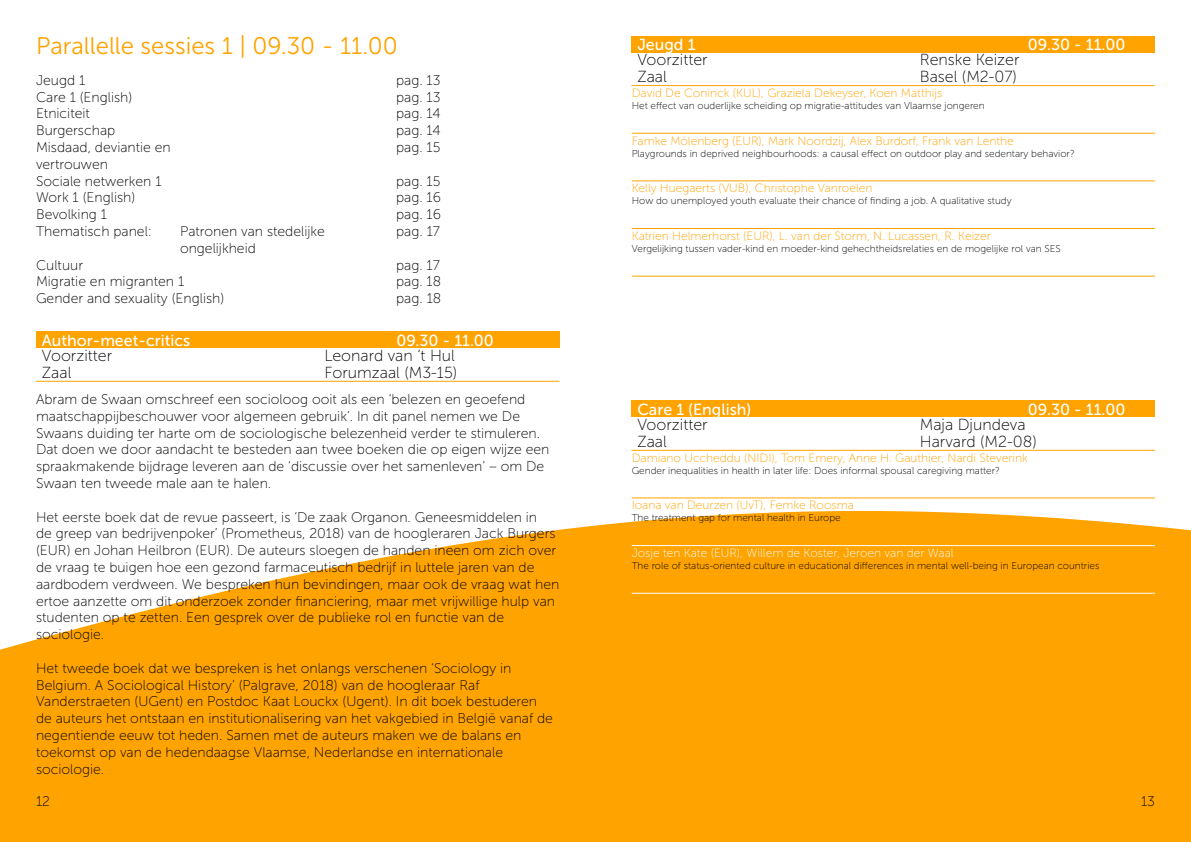
<style>
.page{position:relative;width:1191px;height:842px;background:#fff}
.page>*{position:absolute;margin:0;border:0;box-sizing:border-box;transform-origin:0 0}
.t1{font:24px "Museo Sans 300";color:#ffa300}
.t2{font:16px "Museo Sans 100";color:#000}
.t3{font:16px "Museo Sans 500";color:#fff}
.t4{font:14px/16.8px "Museo Sans 100";color:#000}
.t5{font:12px "Museo Sans 100";color:#ffa300}
.t6{font:12px "Museo Sans 100";color:#fff}
.t7{font:10px "Museo Sans 100";color:#000}
</style>
<div class="page">
<svg style="left:0;top:497px;width:1191px;height:345px;background:#ffb025"></svg>
<div style="left:631px;top:36px;width:524px;height:16px;background:#ffa300"></div>
<hr style="left:631px;top:133px;width:524px;height:1px;background:#ffa300">
<hr style="left:631px;top:85px;width:523px;height:1px;background:#ffa300">
<hr style="left:631px;top:180px;width:524px;height:1px;background:#ffa300">
<hr style="left:631px;top:228px;width:524px;height:1px;background:#ffa300">
<hr style="left:631px;top:276px;width:524px;height:1px;background:#ffa300">
<div style="left:631px;top:401px;width:524px;height:16px;background:#ffa300"></div>
<hr style="left:631px;top:498px;width:524px;height:1px;background:#ffa300">
<hr style="left:631px;top:450px;width:523px;height:1px;background:#ffa300">
<hr style="left:631px;top:545px;width:524px;height:1px;background:#fff">
<hr style="left:631px;top:593px;width:524px;height:1px;background:#fff">
<div style="left:36px;top:332px;width:523px;height:16px;background:#ffa300"></div>
<hr style="left:36px;top:381px;width:523px;height:1px;background:#ffa300">
<h1 class="t1" style="left:36px;top:33px;width:363px">Parallelle sessies 1 | 09.30 - 11.00</h1>
<p class="t4" style="left:36px;top:72px;width:51px">Jeugd 1</p>
<p class="t4" style="left:396px;top:72px;width:46px">pag. 13</p>
<p class="t4" style="left:36px;top:88px;width:98px">Care 1 (English)</p>
<p class="t4" style="left:396px;top:88px;width:46px">pag. 13</p>
<p class="t4" style="left:36px;top:105px;width:55px">Etniciteit</p>
<p class="t4" style="left:396px;top:105px;width:46px">pag. 14</p>
<p class="t4" style="left:36px;top:122px;width:81px">Burgerschap</p>
<p class="t4" style="left:396px;top:122px;width:46px">pag. 14</p>
<p class="t4" style="left:36px;top:139px;width:136px">Misdaad, deviantie en</p>
<p class="t4" style="left:396px;top:139px;width:46px">pag. 15</p>
<p class="t4" style="left:36px;top:156px;width:127px">vertrouwen<br>Sociale netwerken 1</p>
<p class="t4" style="left:396px;top:172px;width:46px">pag. 15</p>
<p class="t4" style="left:36px;top:189px;width:101px">Work 1 (English)</p>
<p class="t4" style="left:396px;top:189px;width:46px">pag. 16</p>
<p class="t4" style="left:36px;top:206px;width:72px">Bevolking 1</p>
<p class="t4" style="left:396px;top:206px;width:46px">pag. 16</p>
<p class="t4" style="left:36px;top:223px;width:117px">Thematisch panel:</p>
<p class="t4" style="left:180px;top:223px;width:146px">Patronen van stedelijke</p>
<p class="t4" style="left:396px;top:223px;width:45px">pag. 17</p>
<p class="t4" style="left:180px;top:240px;width:77px">ongelijkheid</p>
<p class="t4" style="left:36px;top:256px;width:49px">Cultuur</p>
<p class="t4" style="left:396px;top:256px;width:45px">pag. 17</p>
<p class="t4" style="left:36px;top:273px;width:150px">Migratie en migranten 1</p>
<p class="t4" style="left:396px;top:273px;width:47px">pag. 18</p>
<p class="t4" style="left:36px;top:290px;width:190px">Gender and sexuality (English)</p>
<p class="t4" style="left:396px;top:290px;width:47px">pag. 18</p>
<p class="t3" style="left:42px;top:331px;width:150px">Author-meet-critics</p>
<p class="t3" style="left:396px;top:331px;width:99px">09.30 - 11.00</p>
<p class="t2" style="left:42px;top:347px;width:72px">Voorzitter</p>
<p class="t2" style="left:324px;top:347px;width:132px">Leonard van ‘t Hul</p>
<p class="t2" style="left:42px;top:364px;width:31px">Zaal</p>
<p class="t2" style="left:324px;top:364px;width:134px">Forumzaal (M3-15)</p>
<p class="t4" style="left:36px;top:391px;width:515px">Abram de Swaan omschreef een socioloog ooit als een ‘belezen en geoefend maatschappijbeschouwer voor algemeen gebruik’. In dit panel nemen we De Swaans duiding ter harte om de sociologische belezenheid verder te stimuleren.<br>Dat doen we door aandacht te besteden aan twee boeken die op eigen wijze een spraakmakende bijdrage leveren aan de ‘discussie over het samenleven’ – om De Swaan ten tweede male aan te halen.</p>
<p class="t4" style="left:36px;top:508px;width:525px">Het eerste boek dat de revue passeert, is ‘De zaak Organon. Geneesmiddelen in<br>de greep van bedrijvenpoker’ (Prometheus, 2018) van de hoogleraren Jack Burgers (EUR) en Johan Heilbron (EUR). De auteurs sloegen de handen ineen om zich over de vraag te buigen hoe een gezond farmaceutisch bedrijf in luttele jaren van de aardbodem verdween. We bespreken hun bevindingen, maar ook de vraag wat hen ertoe aanzette om dit onderzoek zonder financiering, maar met vrijwillige hulp van studenten op te zetten. Een gesprek over de publieke rol en functie van de sociologie.</p>
<p class="t4" style="left:36px;top:660px;width:518px">Het tweede boek dat we bespreken is het onlangs verschenen ‘Sociology in Belgium. A Sociological History’ (Palgrave, 2018) van de hoogleraar Raf Vanderstraeten (UGent) en Postdoc Kaat Louckx (Ugent). In dit boek bestuderen de auteurs het ontstaan en institutionalisering van het vakgebied in België vanaf de negentiende eeuw tot heden. Samen met de auteurs maken we de balans en toekomst op van de hedendaagse Vlaamse, Nederlandse en internationale sociologie.</p>
<p class="t3" style="left:637px;top:36px;width:60px">Jeugd 1</p>
<p class="t3" style="left:1027px;top:36px;width:99px">09.30 - 11.00</p>
<p class="t2" style="left:637px;top:51px;width:72px">Voorzitter</p>
<p class="t2" style="left:919px;top:51px;width:101px">Renske Keizer</p>
<p class="t2" style="left:637px;top:68px;width:31px">Zaal</p>
<p class="t2" style="left:919px;top:68px;width:99px">Basel (M2-07)</p>
<p class="t7" style="left:631px;top:100px;width:354px">Het effect van ouderlijke scheiding op migratie-attitudes van Vlaamse jongeren</p>
<p class="t5" style="left:631px;top:86px;width:312px">David De Coninck (KUL), Graziela Dekeyser, Koen Matthijs</p>
<p class="t5" style="left:631px;top:134px;width:384px">Famke Mölenberg (EUR), Mark Noordzij, Alex Burdorf, Frank van Lenthe</p>
<p class="t7" style="left:631px;top:148px;width:444px">Playgrounds in deprived neighbourhoods: a causal effect on outdoor play and sedentary behavior?</p>
<p class="t5" style="left:631px;top:182px;width:242px">Kelly Huegaerts (VUB), Christophe Vanroelen</p>
<p class="t7" style="left:631px;top:195px;width:381px">How do unemployed youth evaluate their chance of finding a job. A qualitative study</p>
<p class="t5" style="left:631px;top:229px;width:361px">Katrien Helmerhorst (EUR), L. van der Storm, N. Lucassen, R. Keizer</p>
<p class="t7" style="left:631px;top:243px;width:430px">Vergelijking tussen vader-kind en moeder-kind gehechtheidsrelaties en de mogelijke rol van SES</p>
<p class="t3" style="left:637px;top:400px;width:115px">Care 1 (English)</p>
<p class="t3" style="left:1027px;top:400px;width:99px">09.30 - 11.00</p>
<p class="t2" style="left:637px;top:416px;width:72px">Voorzitter</p>
<p class="t2" style="left:919px;top:416px;width:107px">Maja Djundeva</p>
<p class="t2" style="left:637px;top:433px;width:31px">Zaal</p>
<p class="t2" style="left:919px;top:433px;width:118px">Harvard (M2-08)</p>
<p class="t7" style="left:631px;top:465px;width:370px">Gender inequalities in health in later life: Does informal spousal caregiving matter?</p>
<p class="t5" style="left:631px;top:451px;width:398px">Damiano Uccheddu (NIDI), Tom Emery, Anne H. Gauthier, Nardi Steverink</p>
<p class="t5" style="left:631px;top:499px;width:224px">Ioana van Deurzen (UvT), Femke Roosma</p>
<p class="t7" style="left:631px;top:512px;width:210px">The treatment gap for mental health in Europe</p>
<p class="t6" style="left:631px;top:546px;width:323px">Josje ten Kate (EUR), Willem de Koster, Jeroen van der Waal</p>
<p class="t7" style="left:631px;top:560px;width:469px">The role of status-oriented culture in educational differences in mental well-being in European countries</p>
<p class="t4" style="left:36px;top:793px;width:15px">12</p>
<p class="t4" style="left:1141px;top:793px;width:15px">13</p>
</div>
